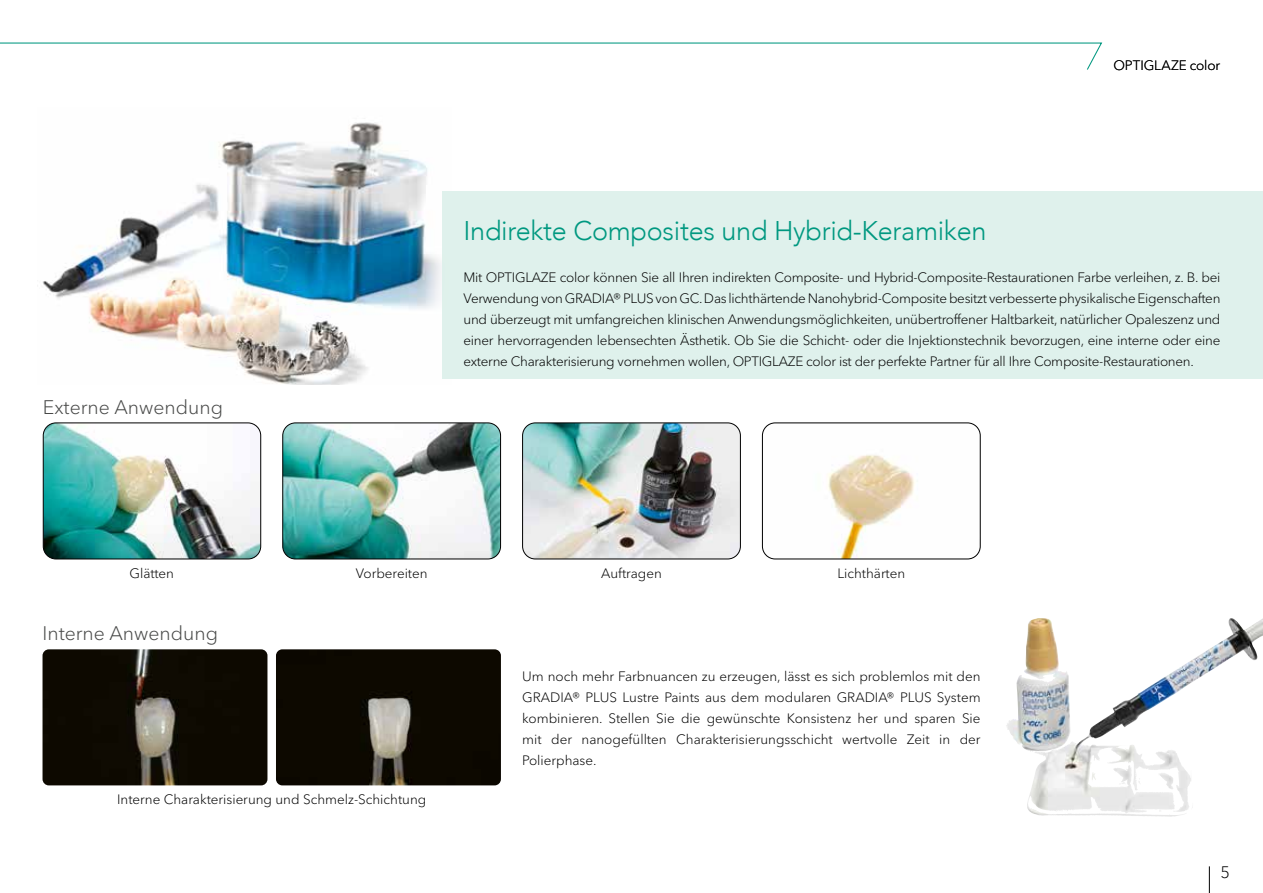
<style>
.page{position:relative;width:1263px;height:893px;background:#fff}
.page>*{position:absolute;margin:0;border:0;box-sizing:border-box;transform-origin:0 0}
.t1{font:300 27px "Avenir";letter-spacing:-.01em;color:#009880}
.t2{font:300 19.5px "Avenir Next LT Pro";color:#474847}
.t3{font:300 16.5px "Avenir Next LT Pro";color:#000}
.t4{font:300 13.5px/21px "Avenir Next LT Pro";color:#000;text-align:justify}
</style>
<div class="page">
<svg style="left:0;top:42px;width:1103px;height:28px"></svg>
<img style="left:1026px;top:618px;width:207px;height:198px">
<hr style="left:0;top:191px;width:1px;height:277px;background:#dcf0ea">
<img style="left:42px;top:122px;width:412px;height:262px">
<div style="left:442px;top:191px;width:821px;height:187px;background:#dcf0ea"></div>
<img style="left:43px;top:649px;width:224px;height:136px">
<img style="left:276px;top:649px;width:225px;height:136px">
<img style="left:43px;top:424px;width:218px;height:135px">
<div style="left:43px;top:422px;width:218px;height:137px;border:1px solid #000;border-radius:13px"></div>
<img style="left:283px;top:424px;width:218px;height:135px">
<div style="left:282px;top:422px;width:219px;height:137px;border:1px solid #000;border-radius:13px"></div>
<img style="left:523px;top:424px;width:217px;height:135px">
<div style="left:522px;top:422px;width:219px;height:137px;border:1px solid #000;border-radius:13px"></div>
<img style="left:762px;top:424px;width:218px;height:135px">
<div style="left:762px;top:422px;width:219px;height:137px;border:1px solid #000;border-radius:13px"></div>
<svg style="left:1209px;top:866px;width:1px;height:27px"></svg>
<h1 class="t1" style="left:463px;top:214px;width:524px">Indirekte Composites und Hybrid-Keramiken</h1>
<p class="t4" style="left:1113px;top:54px;width:108px">OPTIGLAZE color</p>
<h2 class="t2" style="left:43px;top:395px;width:182px">Externe Anwendung</h2>
<p class="t4" style="left:463px;top:267px;width:758px">Mit OPTIGLAZE color können Sie all Ihren indirekten Composite- und Hybrid-Composite-Restaurationen Farbe verleihen, z. B. bei Verwendung von GRADIA® PLUS von GC. Das lichthärtende Nanohybrid-Composite besitzt verbesserte physikalische Eigenschaften und überzeugt mit umfangreichen klinischen Anwendungsmöglichkeiten, unübertroffener Haltbarkeit, natürlicher Opaleszenz und einer hervorragenden lebensechten Ästhetik. Ob Sie die Schicht- oder die Injektionstechnik bevorzugen, eine interne oder eine externe Charakterisierung vornehmen wollen, OPTIGLAZE color ist der perfekte Partner für all Ihre Composite-Restaurationen.</p>
<p class="t4" style="left:129px;top:563px;width:46px">Glätten</p>
<p class="t4" style="left:356px;top:563px;width:73px">Vorbereiten</p>
<p class="t4" style="left:601px;top:563px;width:62px">Auftragen</p>
<p class="t4" style="left:837px;top:563px;width:69px">Lichthärten</p>
<h2 class="t2" style="left:43px;top:622px;width:177px">Interne Anwendung</h2>
<p class="t4" style="left:117px;top:789px;width:311px">Interne Charakterisierung und Schmelz-Schichtung</p>
<p class="t4" style="left:522px;top:665px;width:460px">Um noch mehr Farbnuancen zu erzeugen, lässt es sich problemlos mit den GRADIA® PLUS Lustre Paints aus dem modularen GRADIA® PLUS System kombinieren. Stellen Sie die gewünschte Konsistenz her und sparen Sie mit der nanogefüllten Charakterisierungsschicht wertvolle Zeit in der Polierphase.</p>
<p class="t3" style="left:1220px;top:862px;width:11px">5</p>
</div>
